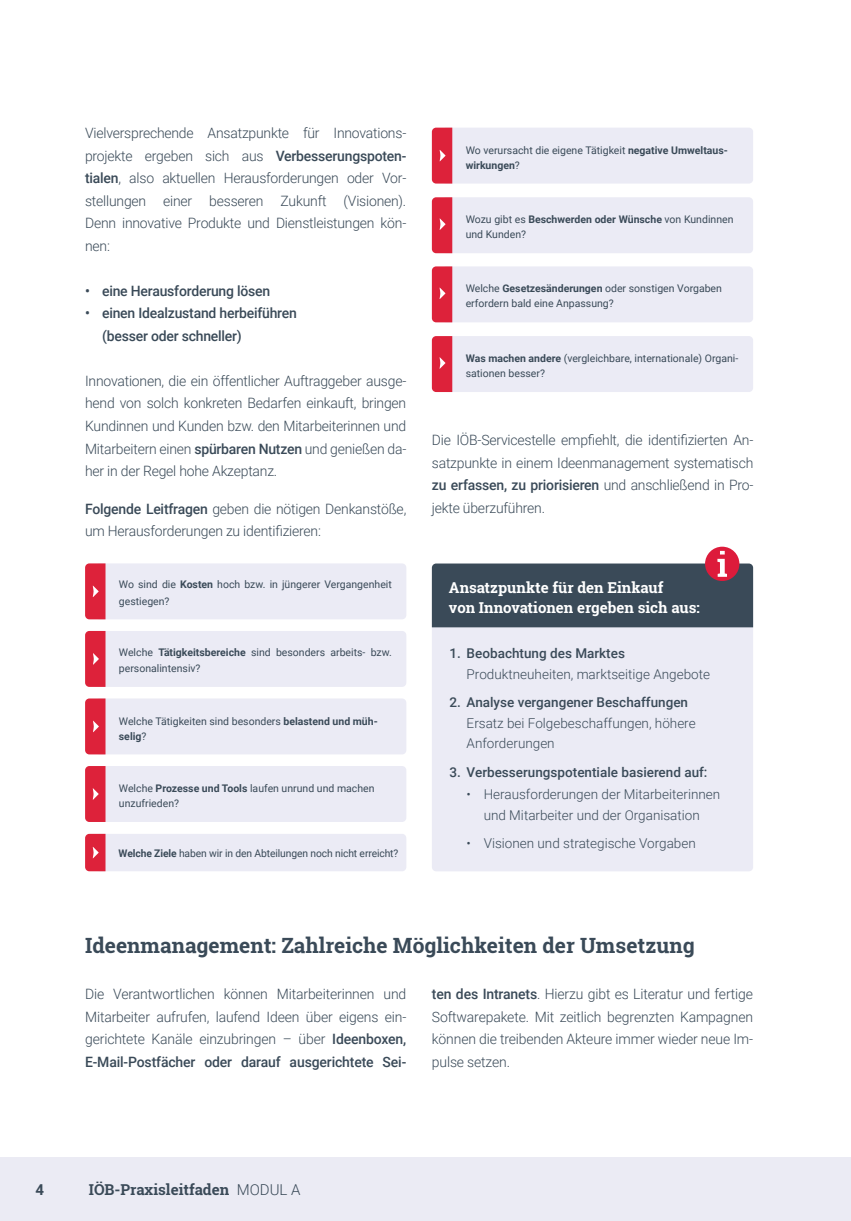
<style>
.page{position:relative;width:851px;height:1221px;background:#fff}
.page>*{position:absolute;margin:0;border:0;box-sizing:border-box;transform-origin:0 0}
.Ü3{font:700 21px "Roboto Slab";color:#3a4a58}
.t1{font:700 15px/19.5px "Roboto Slab";color:#fff}
.t2{font:700 15px "Roboto Slab";color:#3a4a58}
.t3{font:700 15px "Roboto";color:#3a4a58}
.Fließtext_ohne_Einzu{font:300 14.25px/22.5px "Roboto";letter-spacing:-.015em;color:#3a4a58;text-align:justify}
.Ü2{font:300 14.25px/22.5px "Roboto";letter-spacing:-.01em;color:#3a4a58;text-align:justify}
.t4{font:500 14.25px/22.5px "Roboto";letter-spacing:-.015em;color:#3a4a58}
.t5{font:300 13.5px/20.2px "Roboto";color:#3a4a58}
.t6{font:500 13.5px "Roboto";color:#3a4a58}
.Fußnote{font:10.5px/15px "Roboto";color:#3a4a58}
.Fließtext_ohne_Einzu-2{font:10.5px/16.5px "Roboto";color:#3a4a58}
.s1{font-weight:500}
.s2{font-weight:700}
.s3{font-family:"Roboto";font-weight:300}
</style>
<div class="page">
<div style="left:0;top:1157px;width:850px;height:63px;background:#ebebf4"></div>
<div style="left:95px;top:563px;width:311px;height:56px;background:#ebebf5;border-radius:4px"></div>
<svg style="left:85px;top:563px;width:20px;height:56px"></svg>
<div style="left:95px;top:631px;width:311px;height:56px;background:#ebebf5;border-radius:4px"></div>
<svg style="left:85px;top:631px;width:20px;height:56px"></svg>
<div style="left:95px;top:698px;width:311px;height:56px;background:#ebebf5;border-radius:4px"></div>
<svg style="left:85px;top:698px;width:20px;height:56px"></svg>
<div style="left:95px;top:766px;width:311px;height:56px;background:#ebebf5;border-radius:4px"></div>
<svg style="left:85px;top:766px;width:20px;height:56px"></svg>
<div style="left:95px;top:833px;width:311px;height:38px;background:#ebebf5;border-radius:4px"></div>
<svg style="left:85px;top:833px;width:20px;height:38px"></svg>
<div style="left:442px;top:128px;width:311px;height:55px;background:#ebebf5;border-radius:4px"></div>
<svg style="left:432px;top:128px;width:20px;height:55px"></svg>
<div style="left:442px;top:197px;width:311px;height:56px;background:#ebebf5;border-radius:4px"></div>
<svg style="left:432px;top:197px;width:20px;height:56px"></svg>
<div style="left:442px;top:266px;width:311px;height:56px;background:#ebebf5;border-radius:4px"></div>
<svg style="left:432px;top:266px;width:20px;height:56px"></svg>
<div style="left:442px;top:336px;width:311px;height:56px;background:#ebebf5;border-radius:4px"></div>
<svg style="left:432px;top:336px;width:20px;height:56px"></svg>
<div style="left:432px;top:574px;width:321px;height:297px;background:#ebebf5;border-radius:4px"></div>
<svg style="left:705px;top:546px;width:34px;height:35px"></svg>
<svg style="left:432px;top:551px;width:321px;height:76px;background:#5d6471"></svg>
<p class="Fließtext_ohne_Einzu" style="left:85px;top:121px;width:323px">Vielversprechende Ansatzpunkte für Innovations&shy;projekte ergeben sich aus <span class="s1">Verbesserungspoten&shy;tialen</span>, also aktuellen Herausforderungen oder Vor&shy;stellungen einer besseren Zukunft (Visionen).<br>Denn innovative Produkte und Dienstleistungen kön&shy;nen:</p>
<p class="t4" style="left:85px;top:279px;width:187px">• eine Herausforderung lösen</p>
<p class="t4" style="left:102px;top:301px;width:196px;text-indent:-17px">• einen Idealzustand herbeiführen (besser oder schneller)</p>
<p class="Fließtext_ohne_Einzu" style="left:85px;top:369px;width:323px">Innovationen, die ein öffentlicher Auftraggeber ausge&shy;hend von solch konkreten Bedarfen einkauft, bringen Kundinnen und Kunden bzw. den Mitarbeiterinnen und Mitarbeitern einen <span class="s1">spürbaren Nutzen</span> und genießen da&shy;her in der Regel hohe Akzeptanz.</p>
<p class="Fließtext_ohne_Einzu" style="left:85px;top:496px;width:323px"><span class="s1">Folgende Leitfragen</span> geben die nötigen Denkanstöße, um Herausforderungen zu identifizieren:</p>
<p class="Fließtext_ohne_Einzu-2" style="left:119px;top:575px;width:274px">Wo sind die <span class="s2">Kosten</span> hoch bzw. in jüngerer Vergangenheit gestiegen?</p>
<p class="Fließtext_ohne_Einzu-2" style="left:119px;top:643px;width:274px">Welche <span class="s2">Tätigkeitsbereiche</span> sind besonders arbeits- bzw. personalintensiv?</p>
<p class="Fußnote" style="left:119px;top:713px;width:260px">Welche Tätigkeiten sind besonders <span class="s2">belastend und müh&shy;selig</span>?</p>
<p class="Fußnote" style="left:119px;top:780px;width:257px">Welche <span class="s2">Prozesse und Tools</span> laufen unrund und machen unzufrieden?</p>
<p class="Fußnote" style="left:119px;top:844px;width:281px"><span class="s2">Welche Ziele</span> haben wir in den Abteilungen noch nicht erreicht?</p>
<p class="Fußnote" style="left:465px;top:142px;width:263px">Wo verursacht die eigene Tätigkeit <span class="s2">negative Umweltaus&shy;wirkungen</span>?</p>
<p class="Fußnote" style="left:465px;top:212px;width:269px">Wozu gibt es <span class="s2">Beschwerden oder Wünsche</span> von Kundinnen und Kunden?</p>
<p class="Fußnote" style="left:465px;top:280px;width:258px">Welche <span class="s2">Gesetzesänderungen</span> oder sonstigen Vorgaben erfordern bald eine Anpassung?</p>
<p class="Fußnote" style="left:465px;top:350px;width:274px"><span class="s2">Was machen andere</span> (vergleichbare, internationale) Organi&shy;sationen besser?</p>
<p class="Fließtext_ohne_Einzu" style="left:432px;top:428px;width:323px">Die IÖB-Servicestelle empfiehlt, die identifizierten An&shy;satzpunkte in einem Ideenmanagement systematisch <span class="s1">zu erfassen, zu priorisieren</span> und anschließend in Pro&shy;jekte überzuführen.</p>
<p class="t1" style="left:449px;top:577px;width:252px">Ansatzpunkte für den Einkauf<br>von Innovationen ergeben sich aus:</p>
<p class="t5" style="left:466px;top:642px;width:245px;text-indent:-17px"><span class="s1">1. Beobachtung des Marktes<br></span>Produktneuheiten, marktseitige Angebote</p>
<p class="t5" style="left:466px;top:691px;width:230px;text-indent:-17px"><span class="s1">2. Analyse vergangener Beschaffungen<br></span>Ersatz bei Folgebeschaffungen, höhere<br>Anforderungen</p>
<p class="t6" style="left:449px;top:762px;width:259px">3. Verbesserungspotentiale basierend auf:</p>
<p class="t5" style="left:466px;top:783px;width:255px;text-align:center">• Herausforderungen der Mitarbeiterinnen und Mitarbeiter und der Organisation</p>
<p class="t5" style="left:466px;top:832px;width:231px">• Visionen und strategische Vorgaben</p>
<p class="Ü3" style="left:85px;top:930px;width:611px">Ideenmanagement: Zahlreiche Möglichkeiten der Umsetzung</p>
<p class="Ü2" style="left:85px;top:982px;width:323px">Die Verantwortlichen können Mitarbeiterinnen und Mitarbeiter aufrufen, laufend Ideen über eigens ein&shy;gerichtete Kanäle einzubringen – über <span class="s1">Ideenboxen, E-Mail-Postfächer oder darauf ausgerichtete Sei-</span></p>
<p class="Ü2" style="left:432px;top:982px;width:323px"><span class="s1">ten des Intranets</span>. Hierzu gibt es Literatur und fertige Softwarepakete. Mit zeitlich begrenzten Kampagnen können die treibenden Akteure immer wieder neue Im&shy;pulse setzen.</p>
<p class="t3" style="left:36px;top:1178px;width:10px">4</p>
<p class="t2" style="left:89px;top:1178px;width:213px">IÖB-Praxisleitfaden <span class="s3">MODUL A</span></p>
</div>
